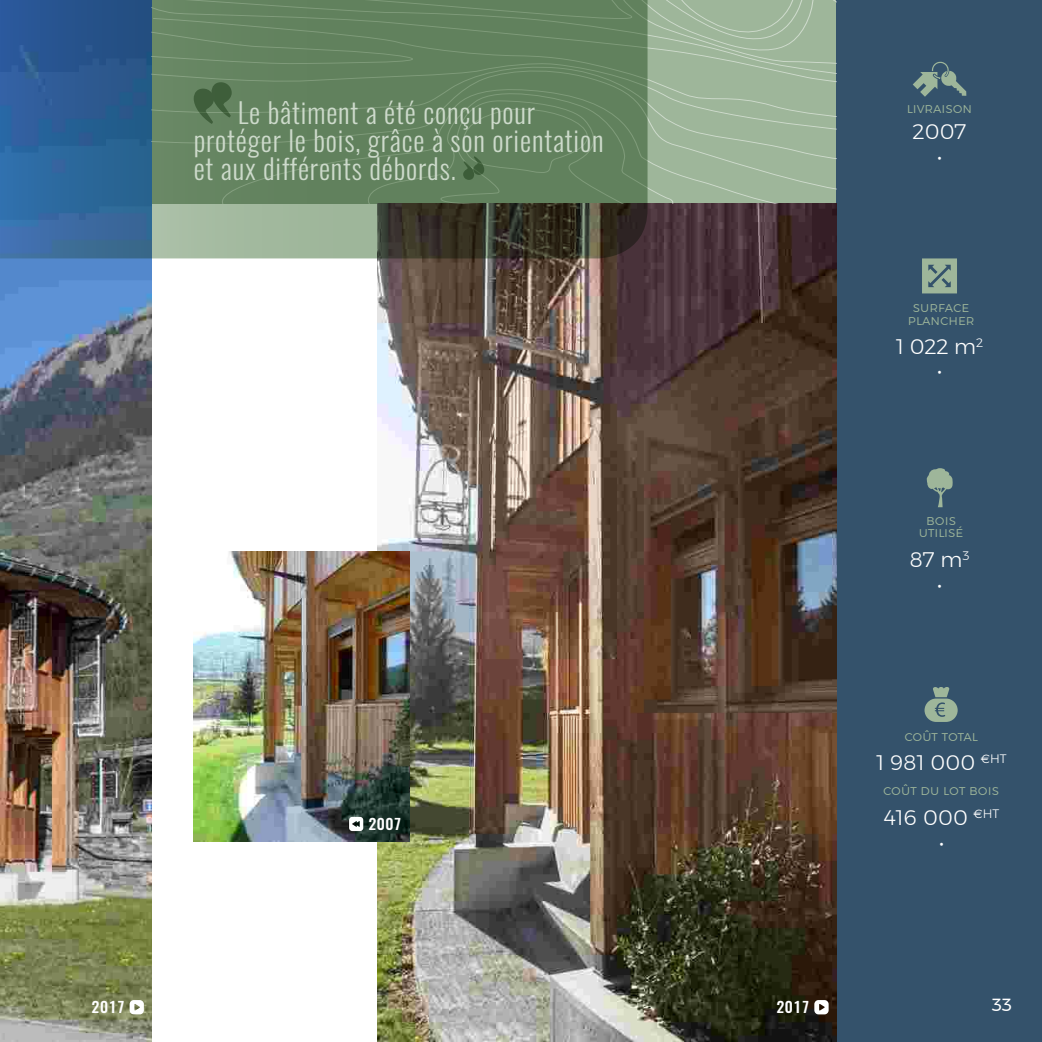
<style>
.page{position:relative;width:1042px;height:1042px;background:#fff}
.page>*{position:absolute;margin:0;border:0;box-sizing:border-box;transform-origin:0 0}
.t1{font:300 28px/28px "Oswald";letter-spacing:.03em;color:#cddacb}
.t2{font:300 21px/24.5px "Montserrat";color:#fff;text-align:center}
.t3{font:17.5px "Montserrat";color:#fff}
.t4{font:500 14.88px "Oswald";letter-spacing:.04em;color:#fff;scale:1.05 1}
.t5{font:300 14px/12.2px "Montserrat";color:#9eb69a;text-align:center}
</style>
<div class="page">
<img style="left:0;top:258px;width:151px;height:784px">
<div style="left:836px;top:0;width:206px;height:1042px;background:#34526b"></div>
<svg style="left:913px;top:62px;width:53px;height:35px"></svg>
<svg style="left:922px;top:258px;width:35px;height:35px"></svg>
<svg style="left:924px;top:687px;width:33px;height:35px"></svg>
<svg style="left:926px;top:468px;width:27px;height:39px"></svg>
<img style="left:377px;top:204px;width:459px;height:838px">
<img style="left:194px;top:551px;width:215px;height:290px">
<svg style="left:647px;top:0;width:189px;height:204px;background:#9eb59a"></svg>
<svg style="left:0;top:0;width:647px;height:258px;background:#57776c"></svg>
<svg style="left:194px;top:82px;width:38px;height:42px;background:#51704d"></svg>
<svg style="left:463px;top:156px;width:21px;height:24px"></svg>
<svg style="left:349px;top:817px;width:14px;height:14px"></svg>
<svg style="left:130px;top:1000px;width:14px;height:14px"></svg>
<svg style="left:814px;top:1000px;width:14px;height:14px"></svg>
<p class="t1" style="left:194px;top:95px;width:411px;text-indent:44px">Le bâtiment a été conçu pour protéger le bois, grâce à son orientation et aux différents débords.</p>
<p class="t4" style="left:368px;top:816px;width:33px">2007</p>
<p class="t4" style="left:92px;top:999px;width:33px">2017</p>
<p class="t4" style="left:776px;top:999px;width:33px">2017</p>
<p class="t5" style="left:907px;top:102px;width:67px">livraison</p>
<p class="t2" style="left:912px;top:119px;width:55px">2007 •</p>
<p class="t5" style="left:908px;top:301px;width:68px">surface plancher</p>
<p class="t2" style="left:896px;top:333px;width:89px">1 022 m<sup>2 </sup>•</p>
<p class="t5" style="left:919px;top:514px;width:46px">bois utilisé</p>
<p class="t2" style="left:909px;top:547px;width:62px">87 m<sup>3 </sup>•</p>
<p class="t5" style="left:904px;top:729px;width:75px">coût total</p>
<p class="t2" style="left:876px;top:750px;width:132px">1 981 000 <sup>E</sup><sup>HT</sup></p>
<p class="t2" style="left:883px;top:805px;width:117px">416 000 <sup>E</sup><sup>HT </sup>•</p>
<p class="t5" style="left:883px;top:783px;width:117px">coût du lot bois</p>
<p class="t3" style="left:991px;top:991px;width:22px">33</p>
</div>
